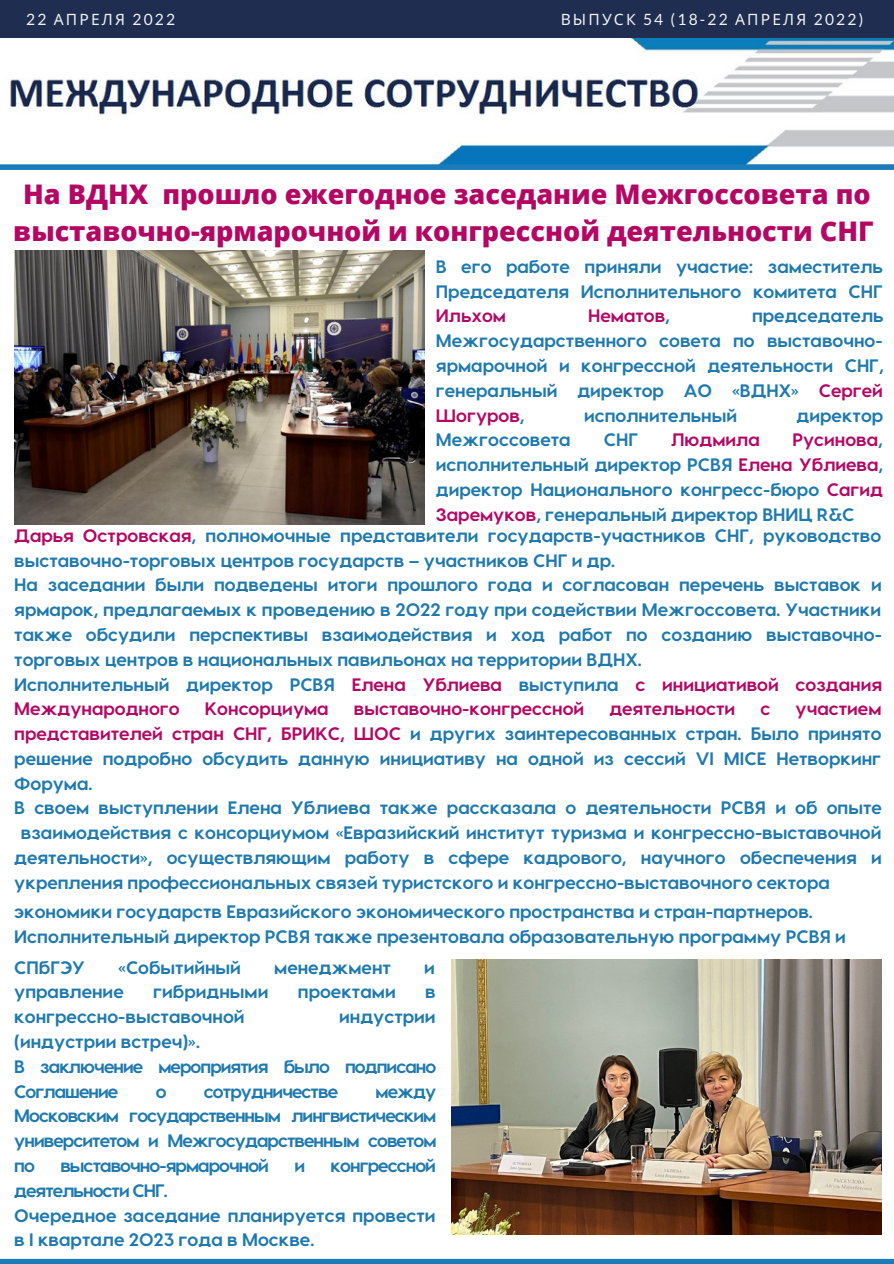
<style>
.page{position:relative;width:894px;height:1264px;background:#fff}
.page>*{position:absolute;margin:0;border:0;box-sizing:border-box;transform-origin:0 0}
.t1{font:800 27px/37.2px "Open Sans";color:#b40764;text-align:center}
.t2{font:700 18px/24.8px "Visby CF";color:#1e79ae;text-align:justify}
.t3{font:700 18px/24.8px "Visby CF";color:#b40764}
.t4{font:700 18px/24.8px "Visby CF";letter-spacing:-.05em;color:#1e79ae}
.t5{font:15.6px "Lato";letter-spacing:.14em;color:#f2f2f2}
.s1{font-family:"Noto Sans"}
.s2{color:#b40764}
.s3{color:#1e79ae}
</style>
<div class="page">
<img style="left:10px;top:38px;width:883px;height:126px">
<div style="left:0;top:0;width:893px;height:38px;background:#1e2d50"></div>
<div style="left:0;top:164px;width:893px;height:6px;background:#1b7bbb"></div>
<div style="left:0;top:1258px;width:893px;height:5px;background:#1b7bbb"></div>
<img style="left:451px;top:959px;width:430px;height:274px">
<img style="left:14px;top:250px;width:410px;height:274px">
<p class="t5" style="left:26px;top:10px;width:150px">22 <span class="s1">АПРЕЛЯ</span> 2022</p>
<p class="t5" style="left:560px;top:10px;width:304px"><span class="s1">ВЫПУСК</span> 54 (18-22 <span class="s1">АПРЕЛЯ</span> 2022)</p>
<p class="t1" style="left:13px;top:175px;width:861px">На ВДНХ прошло ежегодное заседание Межгоссовета по выставочно-ярмарочной и конгрессной деятельности СНГ</p>
<p class="t2" style="left:436px;top:253px;width:448px">В его работе приняли участие: заместитель Председателя Исполнительного комитета СНГ <span class="s2">Ильхом</span></p>
<p class="t3" style="left:588px;top:302px;width:83px">Нематов<span class="s3">,</span></p>
<p class="t2" style="left:436px;top:302px;width:449px;text-indent:316px">председатель Межгосударственного совета по выставочно&shy;ярмарочной и конгрессной деятельности СНГ, генеральный директор АО «ВДНХ» <span class="s2">Сергей Шогуров</span>,</p>
<p class="t2" style="left:584px;top:402px;width:154px">исполнительный</p>
<p class="t2" style="left:796px;top:402px;width:88px">директор</p>
<p class="t2" style="left:436px;top:426px;width:136px">Межгоссовета</p>
<p class="t2" style="left:603px;top:426px;width:36px">СНГ</p>
<p class="t3" style="left:671px;top:426px;width:90px">Людмила</p>
<p class="t2" style="left:436px;top:426px;width:448px;text-indent:356px"><span class="s2">Русинова</span>, исполнительный директор РСВЯ <span class="s2">Елена Ублиева</span>, директор Национального конгресс-бюро <span class="s2">Сагид Заремуков</span>, генеральный директор ВНИЦ R&amp;C</p>
<p class="t2" style="left:14px;top:522px;width:868px"><span class="s2">Дарья Островская</span>, полномочные представители государств-участников СНГ, руководство выставочно-торговых центров государств – участников СНГ и др.</p>
<p class="t2" style="left:14px;top:571px;width:868px">На заседании были подведены итоги прошлого года и согласован перечень выставок и ярмарок, предлагаемых к проведению в 2022 году при содействии Межгоссовета. Участники также обсудили перспективы взаимодействия и ход работ по созданию выставочно&shy;торговых центров в национальных павильонах на территории ВДНХ.</p>
<p class="t3" style="left:14px;top:670px;width:869px"><span class="s3">Исполнительный директор РСВЯ</span> Елена Ублиева <span class="s3">выступила</span> с инициативой создания<br>Международного</p>
<p class="t3" style="left:205px;top:695px;width:125px">Консорциума</p>
<p class="t3" style="left:354px;top:695px;width:232px">выставочно-конгрессной</p>
<p class="t3" style="left:609px;top:695px;width:127px">деятельности</p>
<p class="t3" style="left:760px;top:695px;width:11px">с</p>
<p class="t2" style="left:14px;top:695px;width:868px;text-indent:781px"><span class="s2">участием представителей стран СНГ, БРИКС, ШОС</span> и других заинтересованных стран. Было принято решение подробно обсудить данную инициативу на одной из сессий VI MICE Нетворкинг Форума.</p>
<p class="t2" style="left:14px;top:794px;width:868px">В своем выступлении Елена Ублиева также рассказала о деятельности РСВЯ и об опыте</p>
<p class="t2" style="left:21px;top:819px;width:861px">взаимодействия с консорциумом «Евразийский институт туризма и конгрессно-выставочной</p>
<p class="t2" style="left:14px;top:844px;width:868px">деятельности», осуществляющим работу в сфере кадрового, научного обеспечения и</p>
<p class="t2" style="left:14px;top:869px;width:817px">укрепления профессиональных связей туристского и конгрессно-выставочного сектора</p>
<p class="t2" style="left:14px;top:898px;width:833px">экономики государств Евразийского экономического пространства и стран-партнеров.<br>Исполнительный директор РСВЯ также презентовала образовательную программу РСВЯ и</p>
<p class="t2" style="left:14px;top:953px;width:72px">СПбГЭУ</p>
<p class="t2" style="left:118px;top:953px;width:124px">«Событийный</p>
<p class="t2" style="left:274px;top:953px;width:118px">менеджмент</p>
<p class="t2" style="left:424px;top:953px;width:12px">и</p>
<p class="t2" style="left:14px;top:978px;width:111px">управление</p>
<p class="t2" style="left:153px;top:978px;width:116px">гибридными</p>
<p class="t2" style="left:298px;top:978px;width:99px">проектами</p>
<p class="t2" style="left:425px;top:978px;width:12px">в</p>
<p class="t2" style="left:14px;top:1003px;width:232px">конгрессно-выставочной</p>
<p class="t2" style="left:339px;top:1003px;width:98px">индустрии</p>
<p class="t2" style="left:14px;top:1028px;width:187px">(индустрии встреч)».</p>
<p class="t4" style="left:14px;top:1053px;width:423px">В заключение мероприятия было подписано<br>Соглашение</p>
<p class="t2" style="left:14px;top:1077px;width:424px;text-indent:361px">между Московским государственным лингвистическим университетом и Межгосударственным советом по</p>
<p class="t2" style="left:156px;top:1077px;width:12px">о</p>
<p class="t4" style="left:204px;top:1077px;width:136px">сотрудничестве</p>
<p class="t4" style="left:60px;top:1152px;width:210px">выставочно-ярмарочной</p>
<p class="t2" style="left:294px;top:1152px;width:12px">и</p>
<p class="t4" style="left:330px;top:1152px;width:107px">конгрессной</p>
<p class="t4" style="left:14px;top:1176px;width:155px">деятельности СНГ.</p>
<p class="t2" style="left:14px;top:1201px;width:423px">Очередное заседание планируется провести в I квартале 2023 года в Москве.</p>
</div>
